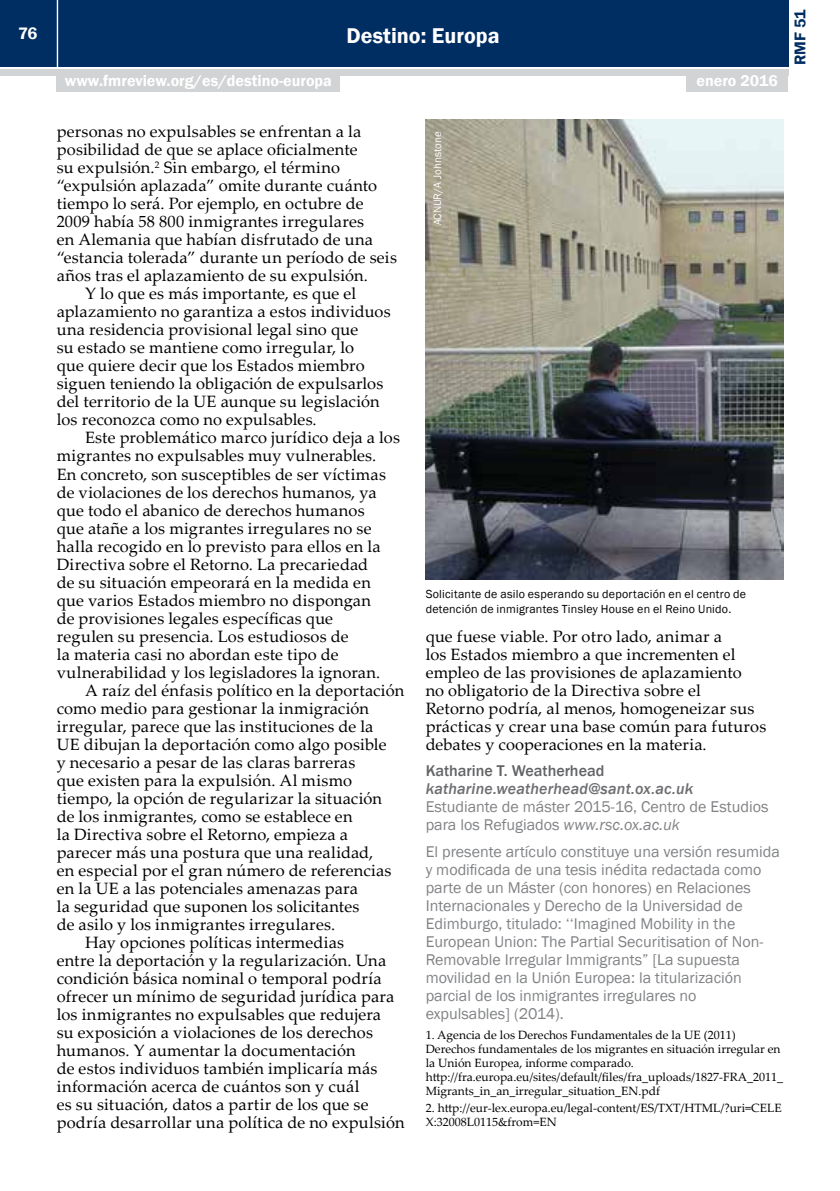
<style>
.page{position:relative;width:840px;height:1191px;background:#fff}
.page>*{position:absolute;margin:0;border:0;box-sizing:border-box;transform-origin:0 0}
.t1{font:600 22px "Franklin Gothic";color:#fff}
.t2{font:600 17px "Franklin Gothic";color:#fff}
.t3{font:16.4px/18px "Palatino Linotype";letter-spacing:.01em;color:#000}
.t4{font:16px/18px "Franklin Gothic";color:#808285}
.t5{font:600 16px "Franklin Gothic";color:#fff}
.t6{font:italic 500 16px "Franklin Gothic";letter-spacing:.01em;color:#6d6e71}
.t7{font:500 16px "Franklin Gothic";color:#636466}
.t8{font:600 16px "Franklin Gothic";color:#002d62}
.t9{font:12px/14px "Palatino Linotype";color:#000}
.t10{font:12px/14.4px "Franklin Gothic";letter-spacing:.015em;color:#000}
.t11{font:11px "Franklin Gothic";color:#fff}
.s1{font-style:italic}
</style>
<div class="page">
<div style="left:0;top:0;width:787px;height:66px;background:#002d62"></div>
<div style="left:0;top:69px;width:787px;height:6px;background:#d1d3d4"></div>
<hr style="left:57px;top:0;width:1px;height:67px;background:#fff">
<div style="left:685px;top:74px;width:102px;height:18px;background:#d1d3d4"></div>
<div style="left:57px;top:74px;width:283px;height:18px;background:#d1d3d4"></div>
<img style="left:425px;top:119px;width:357px;height:460px">
<p class="t2" style="left:18px;top:23px;width:21px">76</p>
<h1 class="t1" style="left:346px;top:22px;width:154px">Destino: Europa</h1>
<p class="t5" style="left:65px;top:71px;width:268px">www.fmreview.org/es/destino-europa</p>
<p class="t5" style="left:696px;top:71px;width:83px">enero 2016</p>
<p class="t8" style="left:789px;top:65px;width:57px;rotate:-90deg">RMF 51</p>
<p class="t3" style="left:57px;top:122px;width:306px">personas no expulsables se enfrentan a la</p>
<p class="t3" style="left:57px;top:140px;width:302px">posibilidad de que se aplace oficialmente</p>
<p class="t3" style="left:57px;top:158px;width:285px">su expulsión.<sup>2</sup> Sin embargo, el término</p>
<p class="t3" style="left:57px;top:176px;width:322px">“expulsión aplazada” omite durante cuánto</p>
<p class="t3" style="left:57px;top:194px;width:308px">tiempo lo será. Por ejemplo, en octubre de</p>
<p class="t3" style="left:57px;top:212px;width:309px">2009 había 58 800 inmigrantes irregulares</p>
<p class="t3" style="left:57px;top:230px;width:317px">en Alemania que habían disfrutado de una</p>
<p class="t3" style="left:57px;top:248px;width:341px">“estancia tolerada” durante un período de seis</p>
<p class="t3" style="left:57px;top:266px;width:312px">años tras el aplazamiento de su expulsión.</p>
<p class="t3" style="left:85px;top:284px;width:272px">Y lo que es más importante, es que el</p>
<p class="t3" style="left:57px;top:302px;width:335px">aplazamiento no garantiza a estos individuos</p>
<p class="t3" style="left:57px;top:320px;width:303px">una residencia provisional legal sino que</p>
<p class="t3" style="left:57px;top:338px;width:299px">su estado se mantiene como irregular, lo</p>
<p class="t3" style="left:57px;top:356px;width:309px">que quiere decir que los Estados miembro</p>
<p class="t3" style="left:57px;top:374px;width:328px">siguen teniendo la obligación de expulsarlos</p>
<p class="t3" style="left:57px;top:392px;width:324px">del territorio de la UE aunque su legislación</p>
<p class="t3" style="left:57px;top:410px;width:261px">los reconozca como no expulsables.</p>
<p class="t3" style="left:85px;top:428px;width:316px">Este problemático marco jurídico deja a los</p>
<p class="t3" style="left:57px;top:446px;width:321px">migrantes no expulsables muy vulnerables.</p>
<p class="t3" style="left:57px;top:464px;width:330px">En concreto, son susceptibles de ser víctimas</p>
<p class="t3" style="left:57px;top:482px;width:321px">de violaciones de los derechos humanos, ya</p>
<p class="t3" style="left:57px;top:500px;width:309px">que todo el abanico de derechos humanos</p>
<p class="t3" style="left:57px;top:518px;width:316px">que atañe a los migrantes irregulares no se</p>
<p class="t3" style="left:57px;top:536px;width:325px">halla recogido en lo previsto para ellos en la</p>
<p class="t3" style="left:57px;top:554px;width:313px">Directiva sobre el Retorno. La precariedad</p>
<p class="t3" style="left:57px;top:572px;width:315px">de su situación empeorará en la medida en</p>
<p class="t3" style="left:57px;top:590px;width:316px">que varios Estados miembro no dispongan</p>
<p class="t3" style="left:57px;top:608px;width:278px">de provisiones legales específicas que</p>
<p class="t3" style="left:57px;top:626px;width:293px">regulen su presencia. Los estudiosos de</p>
<p class="t3" style="left:57px;top:644px;width:283px">la materia casi no abordan este tipo de</p>
<p class="t3" style="left:57px;top:662px;width:325px">vulnerabilidad y los legisladores la ignoran.</p>
<p class="t3" style="left:85px;top:680px;width:320px">A raíz del énfasis político en la deportación</p>
<p class="t3" style="left:57px;top:698px;width:313px">como medio para gestionar la inmigración</p>
<p class="t3" style="left:57px;top:716px;width:318px">irregular, parece que las instituciones de la</p>
<p class="t3" style="left:57px;top:734px;width:331px">UE dibujan la deportación como algo posible</p>
<p class="t3" style="left:57px;top:752px;width:300px">y necesario a pesar de las claras barreras</p>
<p class="t3" style="left:57px;top:770px;width:296px">que existen para la expulsión. Al mismo</p>
<p class="t3" style="left:57px;top:788px;width:326px">tiempo, la opción de regularizar la situación</p>
<p class="t3" style="left:57px;top:806px;width:297px">de los inmigrantes, como se establece en</p>
<p class="t3" style="left:57px;top:824px;width:293px">la Directiva sobre el Retorno, empieza a</p>
<p class="t3" style="left:57px;top:842px;width:318px">parecer más una postura que una realidad,</p>
<p class="t3" style="left:57px;top:860px;width:336px">en especial por el gran número de referencias</p>
<p class="t3" style="left:57px;top:878px;width:302px">en la UE a las potenciales amenazas para</p>
<p class="t3" style="left:57px;top:896px;width:304px">la seguridad que suponen los solicitantes</p>
<p class="t3" style="left:57px;top:914px;width:280px">de asilo y los inmigrantes irregulares.</p>
<p class="t3" style="left:85px;top:932px;width:260px">Hay opciones políticas intermedias</p>
<p class="t3" style="left:57px;top:950px;width:331px">entre la deportación y la regularización. Una</p>
<p class="t3" style="left:57px;top:968px;width:326px">condición básica nominal o temporal podría</p>
<p class="t3" style="left:57px;top:986px;width:339px">ofrecer un mínimo de seguridad jurídica para</p>
<p class="t3" style="left:57px;top:1004px;width:325px">los inmigrantes no expulsables que redujera</p>
<p class="t3" style="left:57px;top:1022px;width:317px">su exposición a violaciones de los derechos</p>
<p class="t3" style="left:57px;top:1040px;width:300px">humanos. Y aumentar la documentación</p>
<p class="t3" style="left:57px;top:1058px;width:322px">de estos individuos también implicaría más</p>
<p class="t3" style="left:57px;top:1076px;width:304px">información acerca de cuántos son y cuál</p>
<p class="t3" style="left:57px;top:1094px;width:313px">es su situación, datos a partir de los que se</p>
<p class="t3" style="left:57px;top:1112px;width:349px">podría desarrollar una política de no expulsión</p>
<p class="t11" style="left:430px;top:225px;width:95px;rotate:-90deg">ACNUR/A Johnstone</p>
<p class="t10" style="left:425px;top:587px;width:322px">Solicitante de asilo esperando su deportación en el centro de detención de inmigrantes Tinsley House en el Reino Unido.</p>
<p class="t3" style="left:425px;top:626px;width:342px">que fuese viable. Por otro lado, animar a<br>los Estados miembro a que incrementen el empleo de las provisiones de aplazamiento<br>no obligatorio de la Directiva sobre el<br>Retorno podría, al menos, homogeneizar sus prácticas y crear una base común para futuros debates y cooperaciones en la materia.</p>
<p class="t7" style="left:425px;top:760px;width:180px">Katharine T. Weatherhead</p>
<p class="t6" style="left:425px;top:778px;width:269px">katharine.weatherhead@sant.ox.ac.uk</p>
<p class="t4" style="left:425px;top:798px;width:344px">Estudiante de máster 2015-16, Centro de Estudios para los Refugiados <span class="s1">www.rsc.ox.ac.uk</span></p>
<p class="t4" style="left:425px;top:842px;width:355px">El presente artículo constituye una versión resumida y modificada de una tesis inédita redactada como parte de un Máster (con honores) en Relaciones Internacionales y Derecho de la Universidad de Edimburgo, titulado: ‘‘Imagined Mobility in the European Union: The Partial Securitisation of Non-Removable Irregular Immigrants” [La supuesta movilidad en la Unión Europea: la titularización parcial de los inmigrantes irregulares no expulsables] (2014).</p>
<p class="t9" style="left:425px;top:1027px;width:359px">1. Agencia de los Derechos Fundamentales de la UE (2011)<br>Derechos fundamentales de los migrantes en situación irregular en la Unión Europea, informe comparado. http://fra.europa.eu/sites/default/files/fra_uploads/1827-FRA_2011_ Migrants_in_an_irregular_situation_EN.pdf</p>
<p class="t9" style="left:425px;top:1100px;width:357px">2. http://eur-lex.europa.eu/legal-content/ES/TXT/HTML/?uri=CELE<br>X:32008L0115&amp;from=EN</p>
</div>
